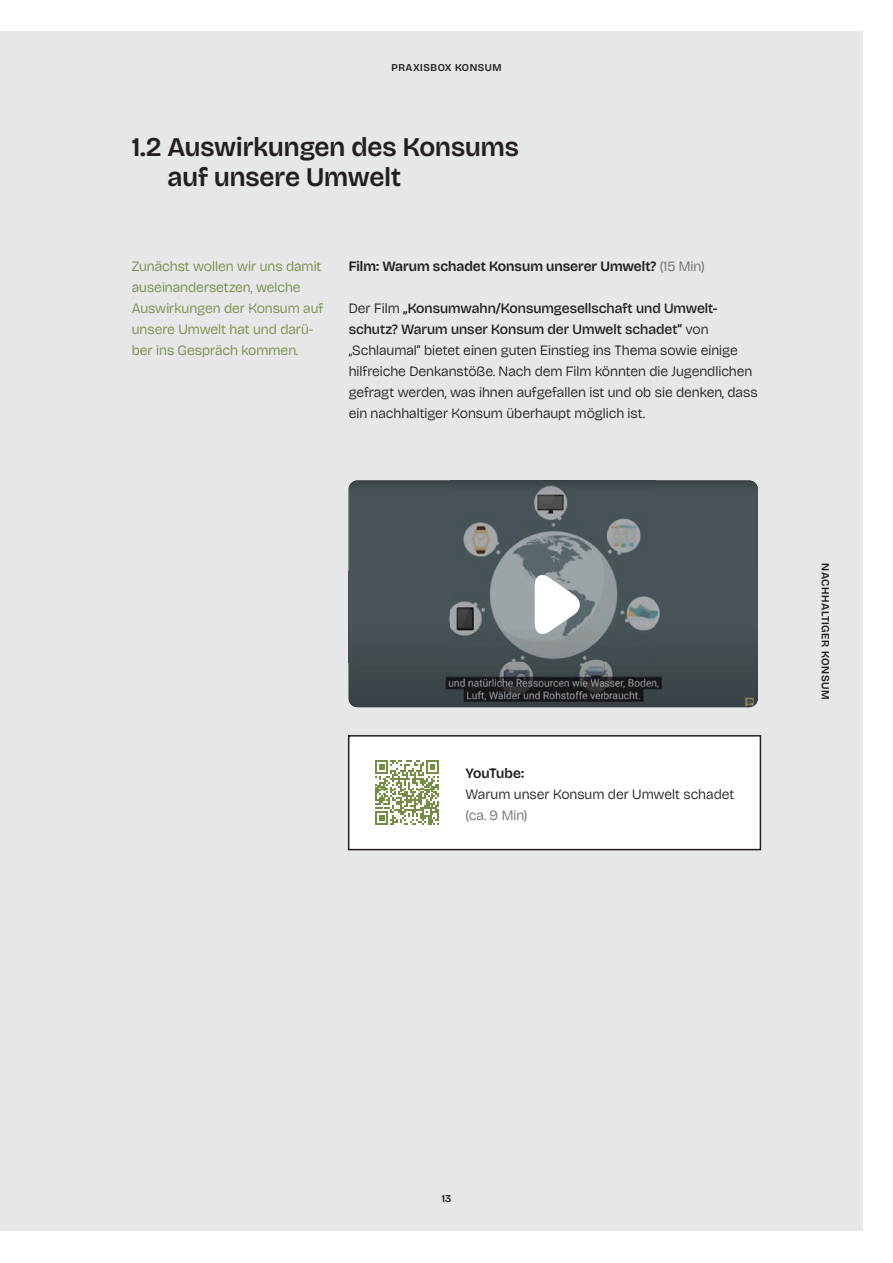
<style>
.page{position:relative;width:893px;height:1263px;background:#fff}
.page>*{position:absolute;margin:0;border:0;box-sizing:border-box;transform-origin:0 0}
.t1{font:600 27px/30px "Bricolage Grotesque 28 pt";color:#231f20}
.t2{font:300 14.25px/21px "Bricolage Grotesque 28 pt";color:#231f20}
.t3{font:300 14.25px/21px "Bricolage Grotesque 28 pt";color:#758e46}
.t4{font:600 14.25px "Bricolage Grotesque 28 pt";color:#231f20}
.t5{font:300 14.25px "Bricolage Grotesque 28 pt";color:#6c6d70}
.t6{font:600 11.1px "Bricolage Grotesque 28 pt";letter-spacing:.05em;color:#231f20}
.t7{font:600 10.5px "Bricolage Grotesque 28 pt";letter-spacing:.05em;color:#231f20}
.s1{font-weight:300;color:#6c6d70}
.s2{font-weight:500}
</style>
<div class="page">
<div style="left:0;top:32px;width:862px;height:1199px;background:#e6e7e9"></div>
<div style="left:348px;top:735px;width:413px;height:115px;background:#fff"></div>
<svg style="left:375px;top:760px;width:64px;height:65px;background:#b7c49e"></svg>
<img style="left:349px;top:480px;width:409px;height:227px">
<svg style="left:535px;top:572px;width:47px;height:65px;background:#ccd0d2"></svg>
<p class="t7" style="left:391px;top:59px;width:112px">PRAXISBOX KONSUM</p>
<h1 class="t1" style="left:167px;top:131px;width:353px;text-indent:-36px">1.2 Auswirkungen des Konsums auf unsere Umwelt</h1>
<p class="t3" style="left:132px;top:255px;width:193px">Zunächst wollen wir uns damit auseinandersetzen, welche<br>Auswirkungen der Konsum auf unsere Umwelt hat und darü&shy;ber ins Gespräch kommen.</p>
<p class="t4" style="left:349px;top:255px;width:358px">Film: Warum schadet Konsum unserer Umwelt? <span class="s1">(15 Min)</span></p>
<p class="t2" style="left:349px;top:297px;width:410px">Der Film <span class="s2">„Konsumwahn/Konsumgesellschaft und Umwelt&shy;schutz? Warum unser Konsum der Umwelt schadet“</span> von „Schlaumal“ bietet einen guten Einstieg ins Thema sowie einige hilfreiche Denkanstöße. Nach dem Film könnten die Jugendlichen gefragt werden, was ihnen aufgefallen ist und ob sie denken, dass ein nachhaltiger Konsum überhaupt möglich ist.</p>
<p class="t4" style="left:466px;top:762px;width:60px">YouTube:</p>
<p class="t2" style="left:466px;top:783px;width:270px">Warum unser Konsum der Umwelt schadet</p>
<p class="t5" style="left:466px;top:805px;width:64px">(ca. 9 Min)</p>
<p class="t6" style="left:834px;top:563px;width:138px;rotate:90deg">NACHHALTIGER KONSUM</p>
<p class="t7" style="left:442px;top:1190px;width:11px">13</p>
</div>
